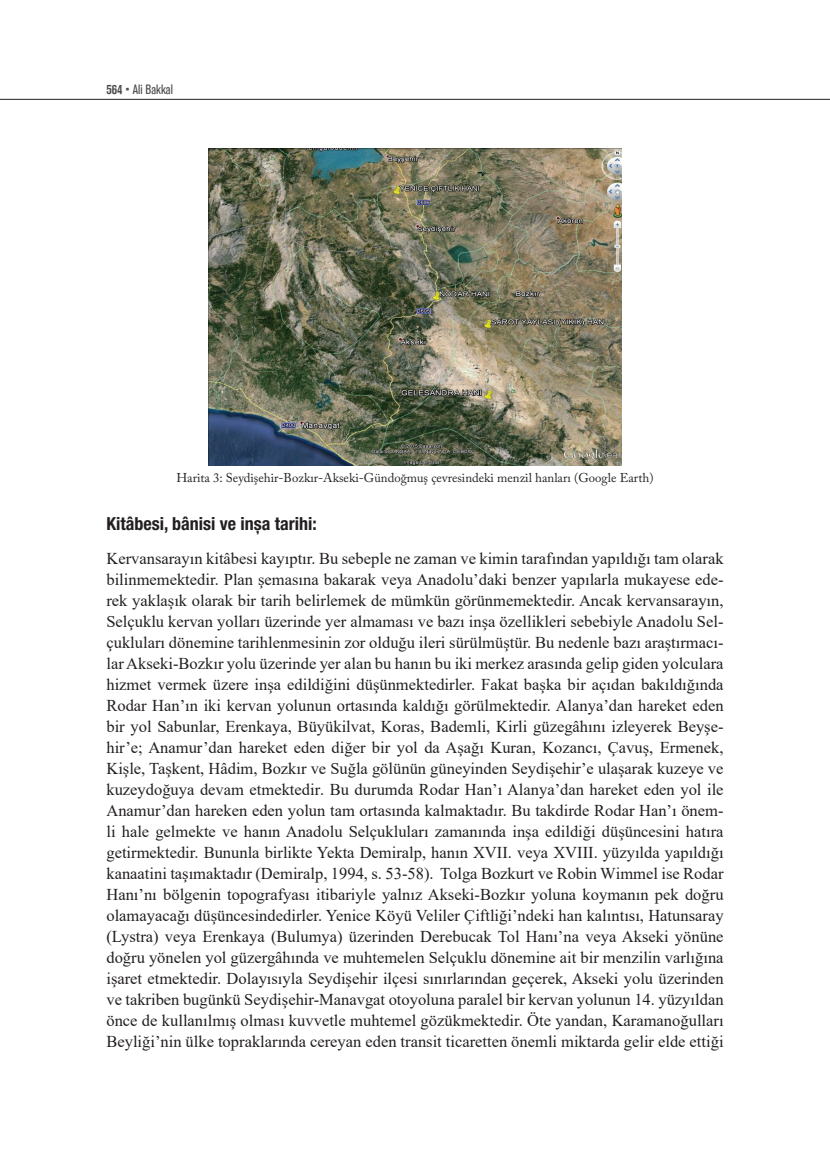
<style>
.page{position:relative;width:830px;height:1170px;background:#fff}
.page>*{position:absolute;margin:0;border:0;box-sizing:border-box;transform-origin:0 0}
.t1{font:700 condensed 18px "Helvetica Neue LT Pro";color:#231f20}
.t2{font:16.5px/21px "Times New Roman";color:#231f20;text-align:justify}
.t3{font:condensed 13.5px "Akzidenz Grotesk";color:#4b4c4d}
.t4{font:12.75px "Adobe Caslon Pro";color:#231f20}
.s1{font-weight:700}
</style>
<div class="page">
<hr style="left:0;top:99px;width:829px;height:1px;background:#231f20">
<img style="left:208px;top:149px;width:413px;height:316px">
<p class="t3" style="left:106px;top:82px;width:68px"><span class="s1">564</span> Ali Bakkal</p>
<p class="t4" style="left:176px;top:469px;width:478px">Harita 3: Seydişehir-Bozkır-Akseki-Gündoğmuş çevresindeki menzil hanları (Google Earth)</p>
<p class="t1" style="left:106px;top:512px;width:212px">Kitâbesi, bânisi ve inșa tarihi:</p>
<p class="t2" style="left:106px;top:547px;width:618px">Kervansarayın kitâbesi kayıptır. Bu sebeple ne zaman ve kimin tarafından yapıldığı tam olarak bilinmemektedir. Plan şemasına bakarak veya Anadolu’daki benzer yapılarla mukayese ede&shy;rek yaklaşık olarak bir tarih belirlemek de mümkün görünmemektedir. Ancak kervansarayın, Selçuklu kervan yolları üzerinde yer almaması ve bazı inşa özellikleri sebebiyle Anadolu Sel&shy;çukluları dönemine tarihlenmesinin zor olduğu ileri sürülmüştür. Bu nedenle bazı araştırmacı&shy;lar Akseki-Bozkır yolu üzerinde yer alan bu hanın bu iki merkez arasında gelip giden yolculara hizmet vermek üzere inşa edildiğini düşünmektedirler. Fakat başka bir açıdan bakıldığında Rodar Han’ın iki kervan yolunun ortasında kaldığı görülmektedir. Alanya’dan hareket eden bir yol Sabunlar, Erenkaya, Büyükilvat, Koras, Bademli, Kirli güzegâhını izleyerek Beyşe&shy;hir’e; Anamur’dan hareket eden diğer bir yol da Aşağı Kuran, Kozancı, Çavuş, Ermenek, Kişle, Taşkent, Hâdim, Bozkır ve Suğla gölünün güneyinden Seydişehir’e ulaşarak kuzeye ve kuzeydoğuya devam etmektedir. Bu durumda Rodar Han’ı Alanya’dan hareket eden yol ile Anamur’dan hareken eden yolun tam ortasında kalmaktadır. Bu takdirde Rodar Han’ı önem&shy;li hale gelmekte ve hanın Anadolu Selçukluları zamanında inşa edildiği düşüncesini hatıra getirmektedir. Bununla birlikte Yekta Demiralp, hanın XVII. veya XVIII. yüzyılda yapıldığı kanaatini taşımaktadır (Demiralp, 1994, s. 53-58). Tolga Bozkurt ve Robin Wimmel ise Rodar Hanı’nı bölgenin topografyası itibariyle yalnız Akseki-Bozkır yoluna koymanın pek doğru olamayacağı düşüncesindedirler. Yenice Köyü Veliler Çiftliği’ndeki han kalıntısı, Hatunsaray (Lystra) veya Erenkaya (Bulumya) üzerinden Derebucak Tol Hanı’na veya Akseki yönüne doğru yönelen yol güzergâhında ve muhtemelen Selçuklu dönemine ait bir menzilin varlığına işaret etmektedir. Dolayısıyla Seydişehir ilçesi sınırlarından geçerek, Akseki yolu üzerinden ve takriben bugünkü Seydişehir-Manavgat otoyoluna paralel bir kervan yolunun 14. yüzyıldan önce de kullanılmış olması kuvvetle muhtemel gözükmektedir. Öte yandan, Karamanoğulları Beyliği’nin ülke topraklarında cereyan eden transit ticaretten önemli miktarda gelir elde ettiği</p>
</div>
